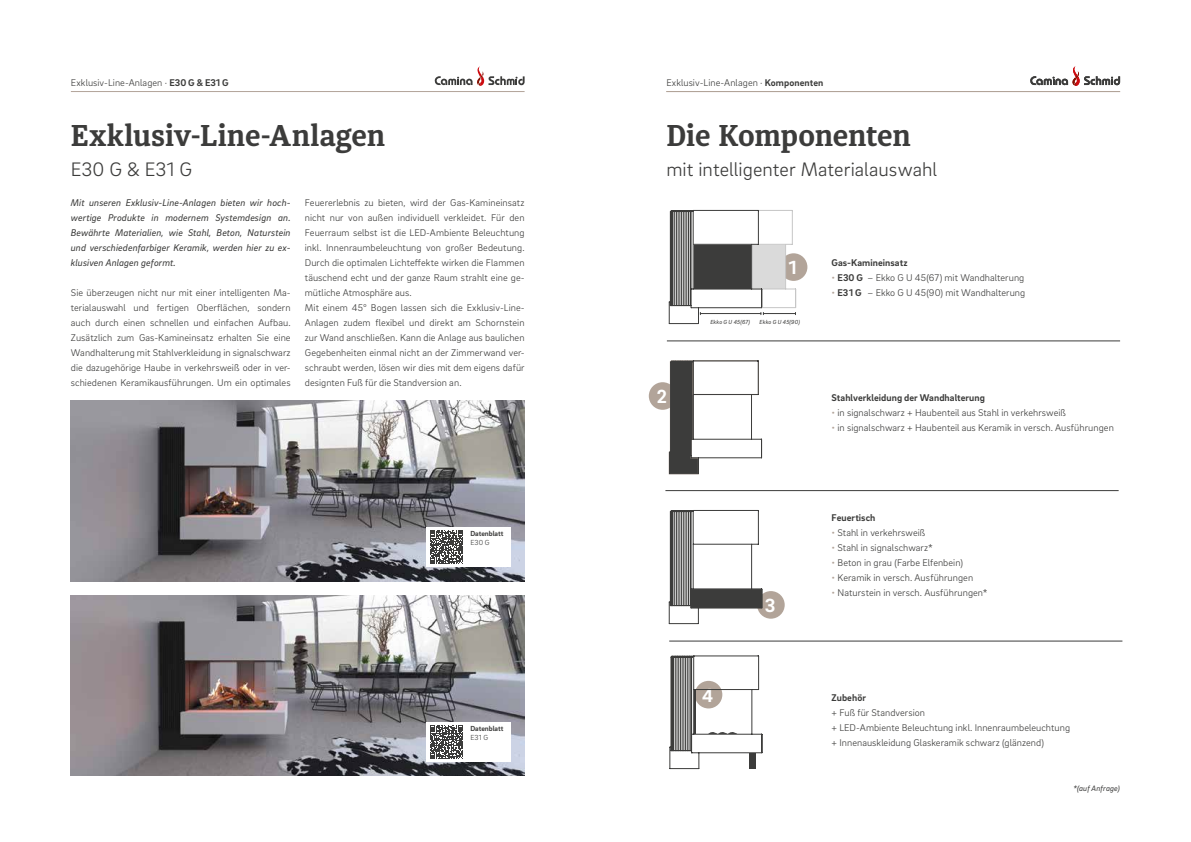
<style>
.page{position:relative;width:1191px;height:842px;background:#fff}
.page>*{position:absolute;margin:0;border:0;box-sizing:border-box;transform-origin:0 0}
.t1{font:700 30px "Diaria Pro";letter-spacing:-.005em;color:#3c3c3b}
.t2{font:300 20px "Brix Sans";letter-spacing:.005em;color:#3c3c3b}
.t3{font:700 19.5px "Brix Sans";color:#fff}
.t4{font:300 10px/15px "Brix Sans";letter-spacing:.005em;color:#3c3c3b}
.t5{font:italic 10px/15px "Brix Sans";letter-spacing:.005em;color:#3c3c3b;text-align:justify}
.t6{font:700 10px "Brix Sans";letter-spacing:.01em;color:#3c3c3b}
.t7{font:italic 8px "Brix Sans";letter-spacing:.015em;color:#3c3c3b}
.t8{font:700 7.5px "Brix Sans";color:#3c3c3b}
.t9{font:300 7.5px "Brix Sans";letter-spacing:.015em;color:#3c3c3b}
.t10{font:italic 6px "Brix Sans";letter-spacing:.02em;color:#3c3c3b}
.s1{font-weight:700}
.s2{color:#b2a499}
</style>
<div class="page">
<div style="left:649px;top:382px;width:27px;height:28px;background:#b2a499;border-radius:50%"></div>
<div style="left:757px;top:591px;width:27px;height:28px;background:#b2a499;border-radius:50%"></div>
<hr style="left:71px;top:91px;width:453px;height:1px;background:#b2a499">
<svg style="left:435px;top:66px;width:89px;height:20px"></svg>
<img style="left:71px;top:401px;width:453px;height:181px">
<img style="left:71px;top:596px;width:453px;height:180px">
<div style="left:465px;top:527px;width:45px;height:40px;background:#fff"></div>
<div style="left:465px;top:722px;width:45px;height:40px;background:#fff"></div>
<div style="left:425px;top:527px;width:42px;height:40px;background:#fff"></div>
<svg style="left:430px;top:530px;width:33px;height:34px"></svg>
<div style="left:425px;top:722px;width:42px;height:40px;background:#fff"></div>
<svg style="left:430px;top:725px;width:33px;height:34px"></svg>
<hr style="left:666px;top:91px;width:454px;height:1px;background:#b2a499">
<svg style="left:1030px;top:66px;width:90px;height:20px"></svg>
<div style="left:780px;top:253px;width:27px;height:28px;background:#b2a499;border-radius:50%"></div>
<svg style="left:669px;top:361px;width:93px;height:113px"></svg>
<svg style="left:669px;top:510px;width:93px;height:114px"></svg>
<hr style="left:667px;top:341px;width:453px;height:1px;background:#3c3c3b">
<hr style="left:665px;top:490px;width:453px;height:1px;background:#3c3c3b">
<hr style="left:669px;top:641px;width:453px;height:1px;background:#3c3c3b">
<svg style="left:669px;top:210px;width:127px;height:114px"></svg>
<svg style="left:669px;top:656px;width:93px;height:113px"></svg>
<p class="t4" style="left:71px;top:75px;width:159px">Exklusiv-Line-Anlagen · <span class="s1">E30 G &amp; E31 G</span></p>
<h1 class="t1" style="left:71px;top:117px;width:316px">Exklusiv-Line-Anlagen</h1>
<h2 class="t2" style="left:71px;top:156px;width:123px">E30 G &amp; E31 G</h2>
<p class="t5" style="left:71px;top:195px;width:221px">Mit unseren Exklusiv-Line-Anlagen bieten wir hoch&shy;wertige Produkte in modernem Systemdesign an.<br>Bewährte Materialien, wie Stahl, Beton, Naturstein und verschiedenfarbiger Keramik, werden hier zu ex&shy;klusiven Anlagen geformt.</p>
<p class="t4" style="left:71px;top:285px;width:221px;text-align:justify">Sie überzeugen nicht nur mit einer intelligenten Ma&shy;terialauswahl und fertigen Oberflächen, sondern auch durch einen schnellen und einfachen Aufbau.<br>Zusätzlich zum Gas-Kamineinsatz erhalten Sie eine Wandhalterung mit Stahlverkleidung in signalschwarz die dazugehörige Haube in verkehrsweiß oder in ver&shy;schiedenen Keramikausführungen. Um ein optimales</p>
<p class="t4" style="left:305px;top:195px;width:221px">Feuererlebnis zu bieten, wird der Gas-Kamineinsatz nicht nur von außen individuell verkleidet. Für den Feuerraum selbst ist die LED-Ambiente Beleuchtung inkl. Innenraumbeleuchtung von großer Bedeutung.<br>Durch die optimalen Lichteffekte wirken die Flammen täuschend echt und der ganze Raum strahlt eine ge&shy;mütliche Atmosphäre aus.<br>Mit einem 45° Bogen lassen sich die Exklusiv-Line-Anlagen zudem flexibel und direkt am Schornstein zur Wand anschließen. Kann die Anlage aus baulichen Gegebenheiten einmal nicht an der Zimmerwand ver&shy;schraubt werden, lösen wir dies mit dem eigens dafür designten Fuß für die Standversion an.</p>
<p class="t8" style="left:470px;top:529px;width:35px">Datenblatt</p>
<p class="t9" style="left:470px;top:538px;width:21px">E30 G</p>
<p class="t8" style="left:470px;top:724px;width:35px">Datenblatt</p>
<p class="t9" style="left:470px;top:733px;width:19px">E31 G</p>
<p class="t4" style="left:666px;top:75px;width:158px">Exklusiv-Line-Anlagen · <span class="s1">Komponenten</span></p>
<h1 class="t1" style="left:666px;top:117px;width:246px">Die Komponenten</h1>
<h2 class="t2" style="left:666px;top:156px;width:272px">mit intelligenter Materialauswahl</h2>
<h3 class="t3" style="left:789px;top:255px;width:9px">1</h3>
<p class="t6" style="left:831px;top:256px;width:78px">Gas-Kamineinsatz</p>
<p class="t4" style="left:831px;top:270px;width:194px"><span class="s2">•</span> <span class="s1">E30 G</span> – Ekko G U 45(67) mit Wandhalterung</p>
<p class="t4" style="left:831px;top:285px;width:195px"><span class="s2">•</span> <span class="s1">E31 G</span> – Ekko G U 45(90) mit Wandhalterung</p>
<h3 class="t3" style="left:656px;top:384px;width:12px">2</h3>
<p class="t10" style="left:710px;top:318px;width:41px">Ekko G U 45(67)</p>
<p class="t10" style="left:759px;top:318px;width:42px">Ekko G U 45(90)</p>
<p class="t6" style="left:831px;top:391px;width:155px">Stahlverkleidung der Wandhalterung</p>
<p class="t4" style="left:831px;top:405px;width:236px"><span class="s2">•</span> in signalschwarz + Haubenteil aus Stahl in verkehrsweiß</p>
<p class="t4" style="left:831px;top:420px;width:284px"><span class="s2">•</span> in signalschwarz + Haubenteil aus Keramik in versch. Ausführungen</p>
<h3 class="t3" style="left:702px;top:682px;width:13px">4</h3>
<h3 class="t3" style="left:764px;top:592px;width:12px">3</h3>
<p class="t6" style="left:831px;top:511px;width:45px">Feuertisch</p>
<p class="t4" style="left:831px;top:525px;width:95px"><span class="s2">•</span> Stahl in verkehrsweiß</p>
<p class="t4" style="left:831px;top:540px;width:103px"><span class="s2">•</span> Stahl in signalschwarz*</p>
<p class="t4" style="left:831px;top:555px;width:133px"><span class="s2">•</span> Beton in grau (Farbe Elfenbein)</p>
<p class="t4" style="left:831px;top:570px;width:143px"><span class="s2">•</span> Keramik in versch. Ausführungen</p>
<p class="t4" style="left:831px;top:585px;width:157px"><span class="s2">•</span> Naturstein in versch. Ausführungen*</p>
<p class="t6" style="left:831px;top:691px;width:36px">Zubehör</p>
<p class="t4" style="left:831px;top:705px;width:240px">+ Fuß für Standversion<br>+ LED-Ambiente Beleuchtung inkl. Innenraumbeleuchtung + Innenauskleidung Glaskeramik schwarz (glänzend)</p>
<p class="t7" style="left:1073px;top:783px;width:48px">*(auf Anfrage)</p>
</div>
